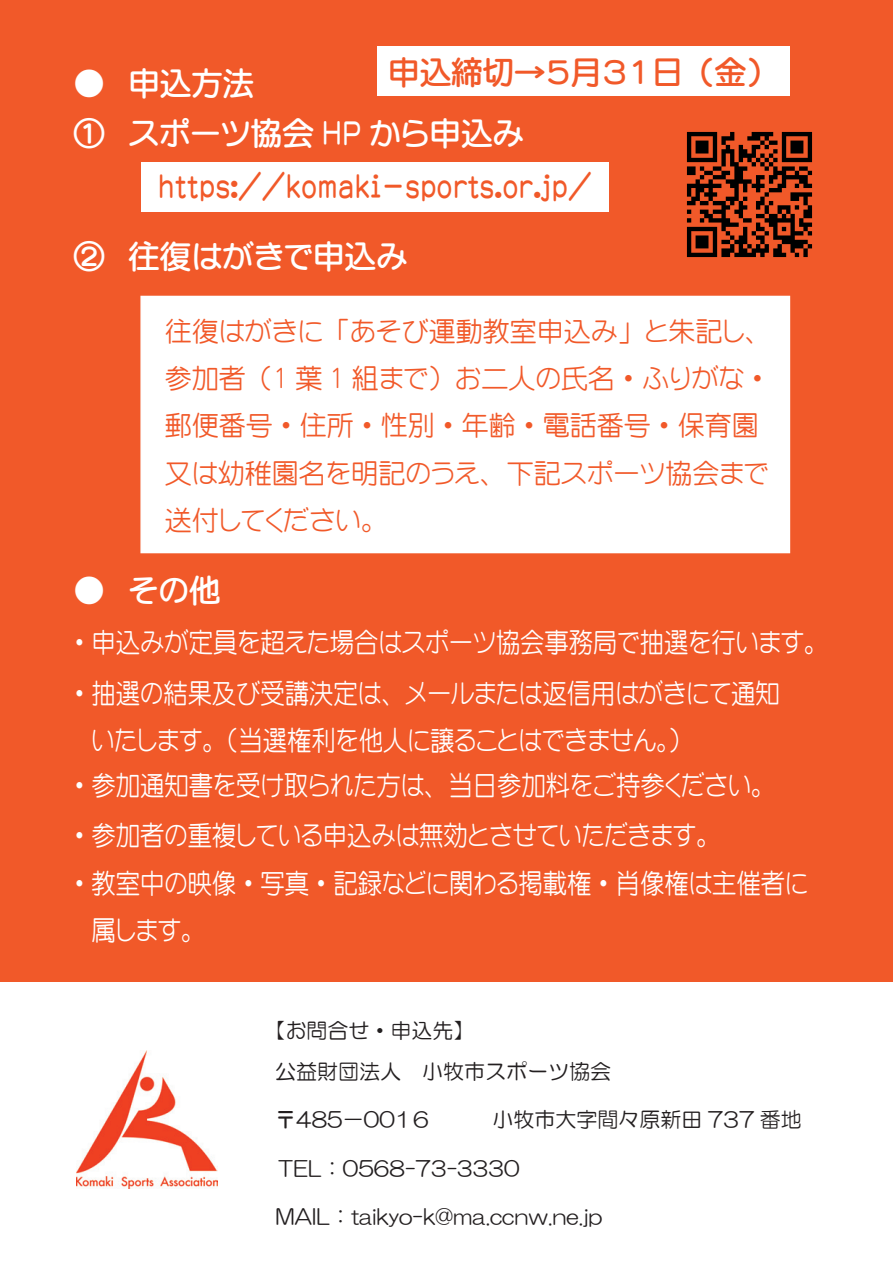
<style>
.page{position:relative;width:893px;height:1263px;background:#f15929}
.page>*{position:absolute;margin:0;border:0;box-sizing:border-box;transform-origin:0 0}
.t1{font:31.5px "FGP Maru Gothic Ca B";color:#f15929}
.t2{font:31.5px "FGP Maru Gothic Ca B";color:#fff}
.t3{font:27px/47.2px "FGP Maru Gothic Ca L";color:#fff;scale:.9 1}
.t4{font:27px/47.2px "FGP Maru Gothic Ca L";color:#f15929}
.t5{font:21px/41.1px "HG Maru Gothic MPRO";color:#231f20}
</style>
<div class="page">
<div style="left:141px;top:162px;width:467px;height:49px;background:#fff"></div>
<div style="left:377px;top:46px;width:412px;height:50px;background:#fff"></div>
<div style="left:140px;top:296px;width:650px;height:257px;background:#fff"></div>
<div style="left:0;top:982px;width:893px;height:281px;background:#fff"></div>
<img style="left:76px;top:1051px;width:142px;height:138px">
<img style="left:686px;top:131px;width:127px;height:127px">
<p class="t2" style="left:73px;top:68px;width:183px">●　申込方法</p>
<p class="t1" style="left:388px;top:57px;width:375px">申込締切→５月３１日（金）</p>
<p class="t2" style="left:73px;top:117px;width:452px">①　スポーツ協会 HP から申込み</p>
<p class="t1" style="left:158px;top:171px;width:436px">https://komaki-sports.or.jp/</p>
<p class="t2" style="left:73px;top:240px;width:336px">②　往復はがきで申込み</p>
<p class="t4" style="left:165px;top:307px;width:605px">往復はがきに「あそび運動教室申込み」と朱記し、参加者（1 葉 1 組まで）お二人の氏名・ふりがな・郵便番号・住所・性別・年齢・電話番号・保育園又は幼稚園名を明記のうえ、下記スポーツ協会まで送付してください。</p>
<p class="t2" style="left:73px;top:575px;width:149px">●　その他</p>
<p class="t3" style="left:73px;top:619px;width:827px">・申込みが定員を超えた場合はスポーツ協会事務局で抽選を行います。</p>
<p class="t3" style="left:92px;top:669px;width:766px;text-indent:-18px">・抽選の結果及び受講決定は、メールまたは返信用はがきにて通知いたします。（当選権利を他人に譲ることはできません。）</p>
<p class="t3" style="left:73px;top:760px;width:768px;line-height:50.4px">・参加通知書を受け取られた方は、当日参加料をご持参ください。・参加者の重複している申込みは無効とさせていただきます。</p>
<p class="t3" style="left:92px;top:859px;width:797px;text-indent:-18px">・教室中の映像・写真・記録などに関わる掲載権・肖像権は主催者に属します。</p>
<p class="t5" style="left:275px;top:1010px;width:337px;text-indent:-10px">【お問合せ・申込先】<br>公益財団法人　小牧市スポーツ協会</p>
<p class="t5" style="left:275px;top:1099px;width:158px">〒485－001６</p>
<p class="t5" style="left:493px;top:1099px;width:311px">小牧市大字間々原新田 737 番地</p>
<p class="t5" style="left:278px;top:1147px;width:243px">TEL：0568-73-3330</p>
<p class="t5" style="left:276px;top:1196px;width:328px">MAIL：taikyo-k@ma.ccnw.ne.jp</p>
</div>
